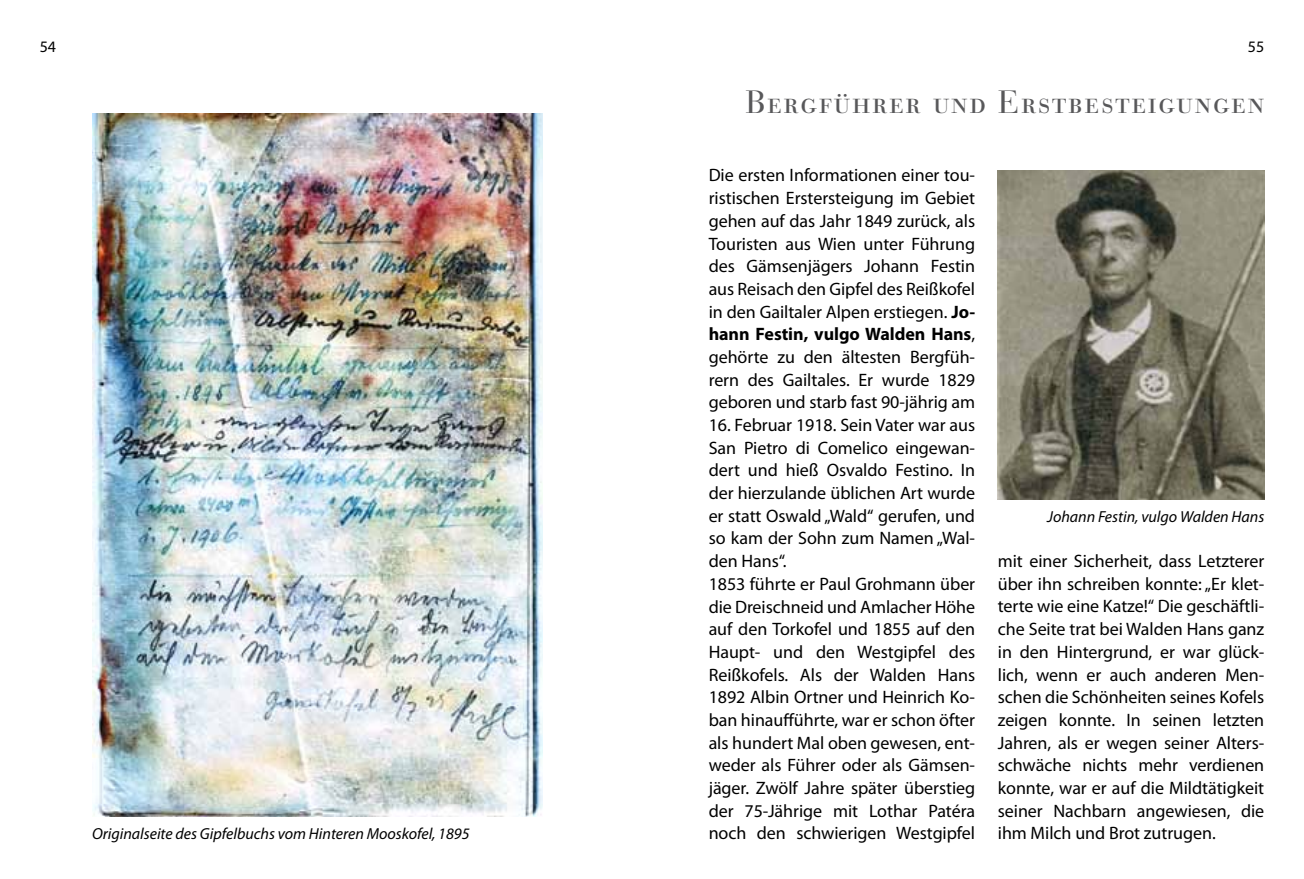
<style>
.page{position:relative;width:1304px;height:879px;background:#fff}
.page>*{position:absolute;margin:0;border:0;box-sizing:border-box;transform-origin:0 0}
.t1{font:32px "Bauer Bodoni Std";letter-spacing:.05em;color:#58585a}
.t2{font:18px/22.6px "Myriad Pro";letter-spacing:-.005em;color:#000;text-align:justify}
.t3{font:italic 16px "Myriad Pro";letter-spacing:-.005em;color:#000}
.t4{font:16px "Myriad Pro";color:#000}
.s1{font-weight:700}
</style>
<div class="page">
<img style="left:92px;top:113px;width:451px;height:703px">
<img style="left:998px;top:170px;width:266px;height:329px">
<p class="t4" style="left:40px;top:36px;width:18px">54</p>
<p class="t4" style="left:1248px;top:36px;width:18px">55</p>
<p class="t3" style="left:92px;top:824px;width:379px">Originalseite des Gipfelbuchs vom Hinteren Mooskofel, 1895</p>
<h1 class="t1" style="left:746px;top:83px;width:520px">Bergführer und Erstbesteigungen</h1>
<p class="t2" style="left:709px;top:164px;width:268px">Die ersten Informationen einer tou&shy;ristischen Erstersteigung im Gebiet gehen auf das Jahr 1849 zurück, als Touristen aus Wien unter Führung des Gämsenjägers Johann Festin aus Reisach den Gipfel des Reißkofel in den Gailtaler Alpen erstiegen. <span class="s1">Jo&shy;hann Festin, vulgo Walden Hans</span>, gehörte zu den ältesten Bergfüh&shy;rern des Gailtales. Er wurde 1829 geboren und starb fast 90-jährig am</p>
<p class="t2" style="left:709px;top:413px;width:268px;text-align:left">16. Februar 1918. Sein Vater war aus<br>San Pietro di Comelico eingewan&shy;dert und hieß Osvaldo Festino. In der hierzulande üblichen Art wurde er statt Oswald „Wald“ gerufen, und so kam der Sohn zum Namen „Wal&shy;den Hans“.<br>1853 führte er Paul Grohmann über die Dreischneid und Amlacher Höhe auf den Torkofel und 1855 auf den<br>Haupt- und den Westgipfel des<br>Reißkofels. Als der Walden Hans<br>1892 Albin Ortner und Heinrich Ko&shy;ban hinaufführte, war er schon öfter als hundert Mal oben gewesen, ent&shy;weder als Führer oder als Gämsen&shy;jäger. Zwölf Jahre später überstieg der 75-Jährige mit Lothar Patéra noch den schwierigen Westgipfel</p>
<p class="t3" style="left:1047px;top:506px;width:219px">Johann Festin, vulgo Walden Hans</p>
<p class="t2" style="left:998px;top:549px;width:268px">mit einer Sicherheit, dass Letzterer über ihn schreiben konnte: „Er klet&shy;terte wie eine Katze!“ Die geschäftli&shy;che Seite trat bei Walden Hans ganz in den Hintergrund, er war glück&shy;lich, wenn er auch anderen Men&shy;schen die Schönheiten seines Kofels zeigen konnte. In seinen letzten Jahren, als er wegen seiner Alters&shy;schwäche nichts mehr verdienen konnte, war er auf die Mildtätigkeit seiner Nachbarn angewiesen, die ihm Milch und Brot zutrugen.</p>
</div>
